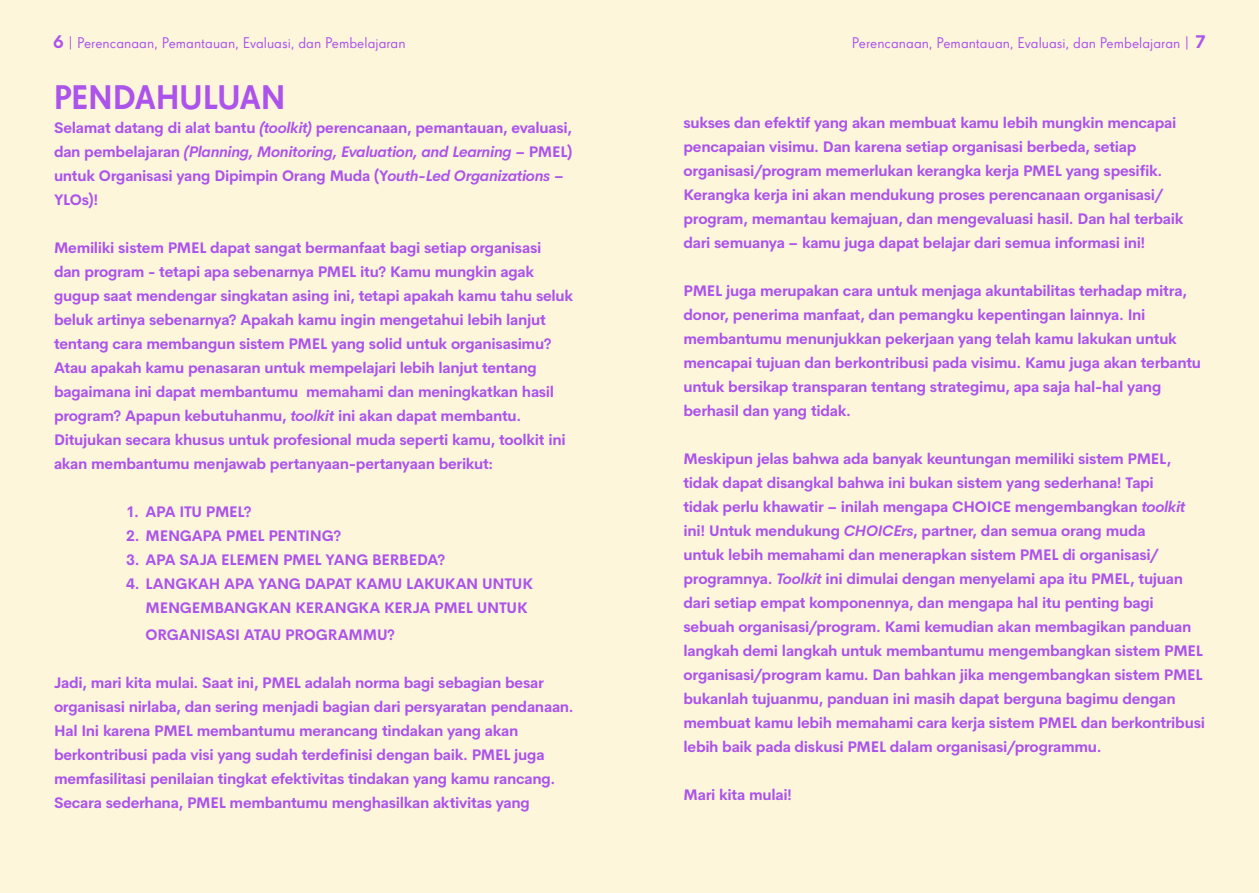
<style>
.page{position:relative;width:1259px;height:893px;background:#fdf6da}
.page>*{position:absolute;margin:0;border:0;box-sizing:border-box;transform-origin:0 0}
.t1{font:33px "Choice Grotesk Med";color:#ac53eb}
.t2{font:700 15px/24px "Cerebri Sans";letter-spacing:-.02em;color:#ac53eb}
.t3{font:15px "Super Grotesk Pro";color:#ac53eb}
.s1{font-family:"Cerebri Sans";font-weight:700;font-size:18px}
.s2{font-style:italic}
</style>
<div class="page">
<p class="t3" style="left:53px;top:35px;width:354px"><span class="s1">6</span> | Perencanaan, Pemantauan, Evaluasi, dan Pembelajaran</p>
<p class="t3" style="left:852px;top:35px;width:355px">Perencanaan, Pemantauan, Evaluasi, dan Pembelajaran | <span class="s1">7</span></p>
<h1 class="t1" style="left:54px;top:78px;width:233px">PENDAHULUAN</h1>
<p class="t2" style="left:54px;top:115px;width:520px">Selamat datang di alat bantu <span class="s2">(toolkit)</span> perencanaan, pemantauan, evaluasi, dan pembelajaran <span class="s2">(Planning, Monitoring, Evaluation, and Learning</span> – PMEL) untuk Organisasi yang Dipimpin Orang Muda (Y<span class="s2">outh-Led Organizations</span> – YLOs)!</p>
<p class="t2" style="left:54px;top:235px;width:520px">Memiliki sistem PMEL dapat sangat bermanfaat bagi setiap organisasi<br>dan program - tetapi apa sebenarnya PMEL itu? Kamu mungkin agak gugup saat mendengar singkatan asing ini, tetapi apakah kamu tahu seluk beluk artinya sebenarnya? Apakah kamu ingin mengetahui lebih lanjut tentang cara membangun sistem PMEL yang solid untuk organisasimu?<br>Atau apakah kamu penasaran untuk mempelajari lebih lanjut tentang bagaimana ini dapat membantumu memahami dan meningkatkan hasil program? Apapun kebutuhanmu, <span class="s2">toolkit</span> ini akan dapat membantu.<br>Ditujukan secara khusus untuk profesional muda seperti kamu, toolkit ini akan membantumu menjawab pertanyaan-pertanyaan berikut:</p>
<p class="t2" style="left:126px;top:499px;width:127px">1. APA ITU PMEL?</p>
<p class="t2" style="left:126px;top:523px;width:217px">2. MENGAPA PMEL PENTING?</p>
<p class="t2" style="left:126px;top:547px;width:321px">3. APA SAJA ELEMEN PMEL YANG BERBEDA?</p>
<p class="t2" style="left:146px;top:571px;width:389px;text-indent:-19px">4. LANGKAH APA YANG DAPAT KAMU LAKUKAN UNTUK<br>MENGEMBANGKAN KERANGKA KERJA PMEL UNTUK</p>
<p class="t2" style="left:146px;top:622px;width:251px">ORGANISASI ATAU PROGRAMMU?</p>
<p class="t2" style="left:54px;top:670px;width:521px">Jadi, mari kita mulai. Saat ini, PMEL adalah norma bagi sebagian besar organisasi nirlaba, dan sering menjadi bagian dari persyaratan pendanaan.<br>Hal Ini karena PMEL membantumu merancang tindakan yang akan berkontribusi pada visi yang sudah terdefinisi dengan baik. PMEL juga memfasilitasi penilaian tingkat efektivitas tindakan yang kamu rancang.<br>Secara sederhana, PMEL membantumu menghasilkan aktivitas yang</p>
<p class="t2" style="left:683px;top:110px;width:501px">sukses dan efektif yang akan membuat kamu lebih mungkin mencapai pencapaian visimu. Dan karena setiap organisasi berbeda, setiap organisasi/program memerlukan kerangka kerja PMEL yang spesifik.<br>Kerangka kerja ini akan mendukung proses perencanaan organisasi/ program, memantau kemajuan, dan mengevaluasi hasil. Dan hal terbaik dari semuanya – kamu juga dapat belajar dari semua informasi ini!</p>
<p class="t2" style="left:683px;top:278px;width:519px">PMEL juga merupakan cara untuk menjaga akuntabilitas terhadap mitra, donor, penerima manfaat, dan pemangku kepentingan lainnya. Ini membantumu menunjukkan pekerjaan yang telah kamu lakukan untuk mencapai tujuan dan berkontribusi pada visimu. Kamu juga akan terbantu untuk bersikap transparan tentang strategimu, apa saja hal-hal yang berhasil dan yang tidak.</p>
<p class="t2" style="left:683px;top:446px;width:523px">Meskipun jelas bahwa ada banyak keuntungan memiliki sistem PMEL, tidak dapat disangkal bahwa ini bukan sistem yang sederhana! Tapi<br>tidak perlu khawatir – inilah mengapa CHOICE mengembangkan <span class="s2">toolkit </span>ini! Untuk mendukung <span class="s2">CHOICErs</span>, partner, dan semua orang muda<br>untuk lebih memahami dan menerapkan sistem PMEL di organisasi/ programnya. <span class="s2">Toolkit</span> ini dimulai dengan menyelami apa itu PMEL, tujuan dari setiap empat komponennya, dan mengapa hal itu penting bagi sebuah organisasi/program. Kami kemudian akan membagikan panduan langkah demi langkah untuk membantumu mengembangkan sistem PMEL organisasi/program kamu. Dan bahkan jika mengembangkan sistem PMEL bukanlah tujuanmu, panduan ini masih dapat berguna bagimu dengan membuat kamu lebih memahami cara kerja sistem PMEL dan berkontribusi lebih baik pada diskusi PMEL dalam organisasi/programmu.</p>
<p class="t2" style="left:683px;top:782px;width:110px">Mari kita mulai!</p>
</div>
